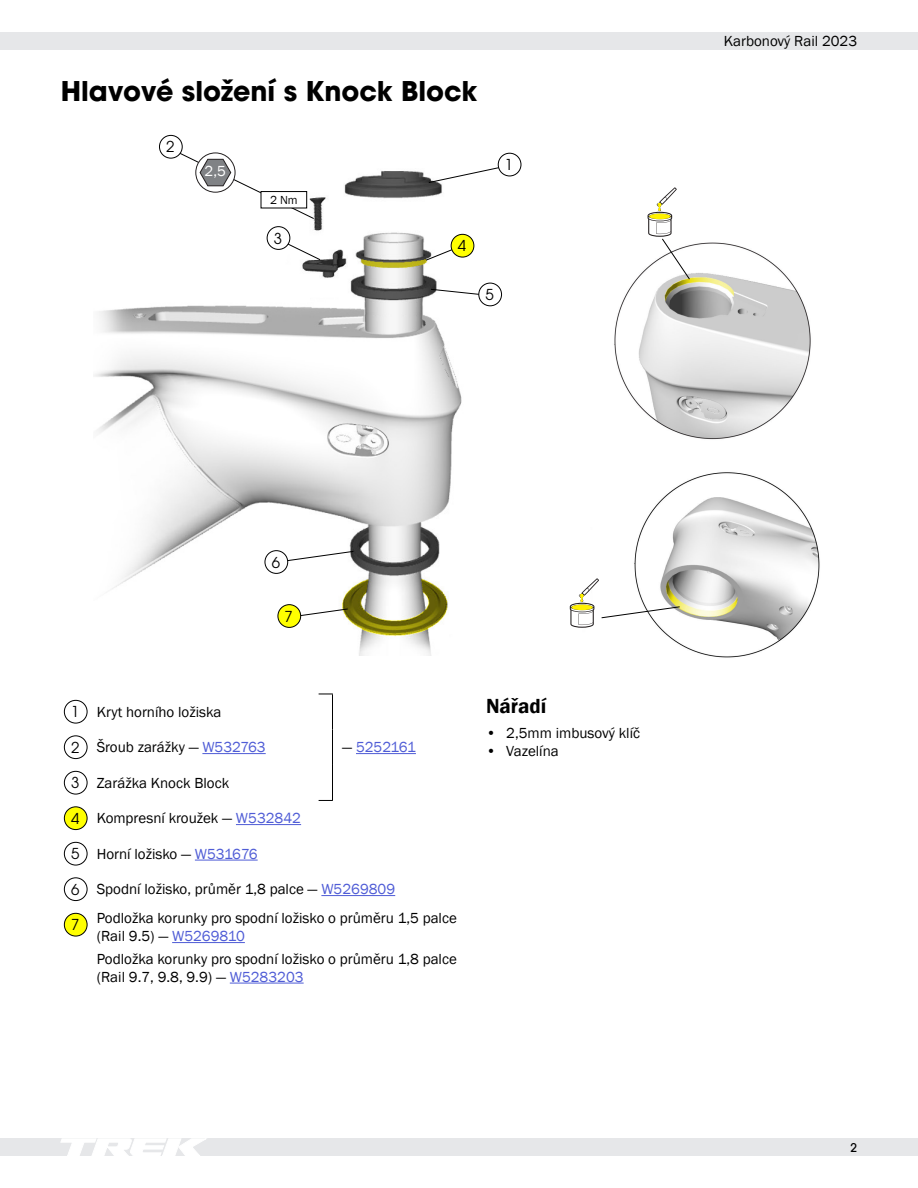
<style>
.page{position:relative;width:918px;height:1188px;background:#fff}
.page>*{position:absolute;margin:0;border:0;box-sizing:border-box;transform-origin:0 0}
.Section_Head{font:700 27px "ITC Avant Garde Pro";color:#000}
.Subhead_1{font:600 21px "Franklin Gothic";color:#000}
.Table_Cell_Left{font:15px/18px "Franklin Gothic";color:#000}
.Callout_Number_Black{font:15px "ITC Avant Garde Pro";color:#000}
.Table_Cell_Left-2{font:15px "Franklin Gothic";letter-spacing:-.015em;color:#4f5cd6}
.t1{font:15px "Franklin Gothic";color:#fff}
.t2{font:12px "Franklin Gothic";color:#000}
.t3{font:500 12px "ITC Avant Garde Pro";color:#000}
.s1{color:#4f5cd6}
.s2{color:#000}
</style>
<div class="page">
<div style="left:0;top:32px;width:918px;height:17px;background:#e6e7e9"></div>
<div style="left:0;top:1139px;width:918px;height:17px;background:#e6e7e9"></div>
<svg style="left:61px;top:1139px;width:145px;height:17px"></svg>
<img style="left:94px;top:150px;width:428px;height:505px">
<img style="left:614px;top:242px;width:206px;height:416px">
<svg style="left:428px;top:165px;width:79px;height:18px"></svg>
<svg style="left:425px;top:243px;width:42px;height:18px"></svg>
<svg style="left:430px;top:288px;width:50px;height:7px"></svg>
<svg style="left:282px;top:551px;width:72px;height:12px"></svg>
<svg style="left:298px;top:608px;width:51px;height:10px"></svg>
<svg style="left:277px;top:238px;width:44px;height:23px"></svg>
<div style="left:498px;top:153px;width:23px;height:23px;background:#fff;border-radius:50%"></div>
<div style="left:498px;top:153px;width:23px;height:23px;border:1px solid #000;border-radius:50%"></div>
<div style="left:451px;top:234px;width:23px;height:23px;background:#ff0;border-radius:50%"></div>
<div style="left:451px;top:234px;width:23px;height:23px;border:1px solid #000;border-radius:50%"></div>
<div style="left:479px;top:283px;width:23px;height:23px;background:#fff;border-radius:50%"></div>
<div style="left:478px;top:283px;width:24px;height:23px;border:1px solid #000;border-radius:50%"></div>
<div style="left:265px;top:551px;width:23px;height:22px;background:#fff;border-radius:50%"></div>
<div style="left:265px;top:550px;width:23px;height:24px;border:1px solid #000;border-radius:50%"></div>
<div style="left:278px;top:605px;width:23px;height:22px;background:#ff0;border-radius:50%"></div>
<div style="left:278px;top:604px;width:23px;height:24px;border:1px solid #000;border-radius:50%"></div>
<div style="left:267px;top:227px;width:23px;height:22px;background:#fff;border-radius:50%"></div>
<div style="left:267px;top:226px;width:23px;height:24px;border:1px solid #000;border-radius:50%"></div>
<svg style="left:570px;top:578px;width:111px;height:50px"></svg>
<svg style="left:648px;top:187px;width:43px;height:93px"></svg>
<div style="left:159px;top:135px;width:23px;height:23px;background:#fff;border-radius:50%"></div>
<div style="left:159px;top:135px;width:24px;height:24px;border:1px solid #000;border-radius:50%"></div>
<svg style="left:178px;top:152px;width:137px;height:68px"></svg>
<div style="left:261px;top:192px;width:46px;height:16px;background:#fff"></div>
<div style="left:261px;top:191px;width:46px;height:17px;border:1px solid #000"></div>
<svg style="left:319px;top:800px;width:14px;height:1px"></svg>
<svg style="left:319px;top:694px;width:13px;height:1px"></svg>
<hr style="left:332px;top:694px;width:1px;height:35px;background:#000">
<hr style="left:332px;top:729px;width:1px;height:36px;background:#000">
<hr style="left:332px;top:765px;width:1px;height:35px;background:#000">
<div style="left:64px;top:700px;width:23px;height:23px;border:1px solid #000;border-radius:50%"></div>
<hr style="left:356px;top:753px;width:60px;height:1px;background:#4f5cd6">
<div style="left:64px;top:735px;width:23px;height:24px;border:1px solid #000;border-radius:50%"></div>
<hr style="left:202px;top:753px;width:64px;height:1px;background:#4f5cd6">
<div style="left:64px;top:771px;width:23px;height:23px;border:1px solid #000;border-radius:50%"></div>
<div style="left:64px;top:807px;width:23px;height:23px;background:#ff0;border-radius:50%"></div>
<div style="left:64px;top:806px;width:23px;height:24px;border:1px solid #000;border-radius:50%"></div>
<hr style="left:236px;top:824px;width:65px;height:1px;background:#4f5cd6">
<div style="left:64px;top:842px;width:23px;height:23px;border:1px solid #000;border-radius:50%"></div>
<hr style="left:195px;top:860px;width:63px;height:1px;background:#4f5cd6">
<div style="left:64px;top:877px;width:23px;height:24px;border:1px solid #000;border-radius:50%"></div>
<hr style="left:321px;top:895px;width:74px;height:1px;background:#4f5cd6">
<div style="left:64px;top:913px;width:23px;height:23px;background:#ff0;border-radius:50%"></div>
<div style="left:64px;top:913px;width:23px;height:23px;border:1px solid #000;border-radius:50%"></div>
<hr style="left:172px;top:942px;width:73px;height:1px;background:#4f5cd6">
<hr style="left:230px;top:983px;width:74px;height:1px;background:#4f5cd6">
<p class="Section_Head" style="left:61px;top:73px;width:418px">Hlavové složení s Knock Block</p>
<p class="Callout_Number_Black" style="left:166px;top:138px;width:10px">2</p>
<p class="t1" style="left:205px;top:162px;width:23px">2,5</p>
<p class="t2" style="left:270px;top:192px;width:29px">2 Nm</p>
<p class="Callout_Number_Black" style="left:274px;top:229px;width:10px">3</p>
<p class="Callout_Number_Black" style="left:505px;top:155px;width:10px">1</p>
<p class="Callout_Number_Black" style="left:458px;top:236px;width:10px">4</p>
<p class="Callout_Number_Black" style="left:486px;top:285px;width:10px">5</p>
<p class="Table_Cell_Left" style="left:724px;top:32px;width:135px">Karbonový Rail 2023</p>
<p class="Callout_Number_Black" style="left:272px;top:553px;width:10px">6</p>
<p class="Callout_Number_Black" style="left:285px;top:607px;width:10px">7</p>
<p class="Callout_Number_Black" style="left:71px;top:702px;width:10px">1</p>
<p class="Table_Cell_Left" style="left:97px;top:703px;width:126px">Kryt horního ložiska</p>
<p class="Callout_Number_Black" style="left:71px;top:738px;width:10px">2</p>
<p class="Table_Cell_Left" style="left:97px;top:739px;width:171px">Šroub zarážky — <span class="s1">W532763</span></p>
<p class="Table_Cell_Left-2" style="left:342px;top:738px;width:75px"><span class="s2">—</span> 5252161</p>
<p class="Callout_Number_Black" style="left:71px;top:773px;width:10px">3</p>
<p class="Table_Cell_Left" style="left:97px;top:774px;width:134px">Zarážka Knock Block</p>
<p class="Callout_Number_Black" style="left:71px;top:809px;width:10px">4</p>
<p class="Table_Cell_Left" style="left:97px;top:810px;width:206px">Kompresní kroužek — <span class="s1">W532842</span></p>
<p class="Callout_Number_Black" style="left:71px;top:844px;width:10px">5</p>
<p class="Table_Cell_Left" style="left:97px;top:845px;width:162px">Horní ložisko — <span class="s1">W531676</span></p>
<p class="Callout_Number_Black" style="left:71px;top:880px;width:10px">6</p>
<p class="Table_Cell_Left" style="left:97px;top:881px;width:300px">Spodní ložisko, průměr 1,8 palce — <span class="s1">W5269809</span></p>
<p class="Callout_Number_Black" style="left:71px;top:915px;width:10px">7</p>
<p class="Table_Cell_Left" style="left:97px;top:910px;width:362px">Podložka korunky pro spodní ložisko o průměru 1,5 palce (Rail 9.5) — <span class="s1">W5269810</span></p>
<p class="Table_Cell_Left" style="left:97px;top:950px;width:362px">Podložka korunky pro spodní ložisko o průměru 1,8 palce (Rail 9.7, 9.8, 9.9) — <span class="s1">W5283203</span></p>
<p class="Subhead_1" style="left:486px;top:693px;width:62px">Nářadí</p>
<p class="Table_Cell_Left" style="left:486px;top:724px;width:156px">• 2,5mm imbusový klíč</p>
<p class="Table_Cell_Left" style="left:486px;top:742px;width:74px">• Vazelína</p>
<p class="t3" style="left:851px;top:1140px;width:8px">2</p>
</div>
